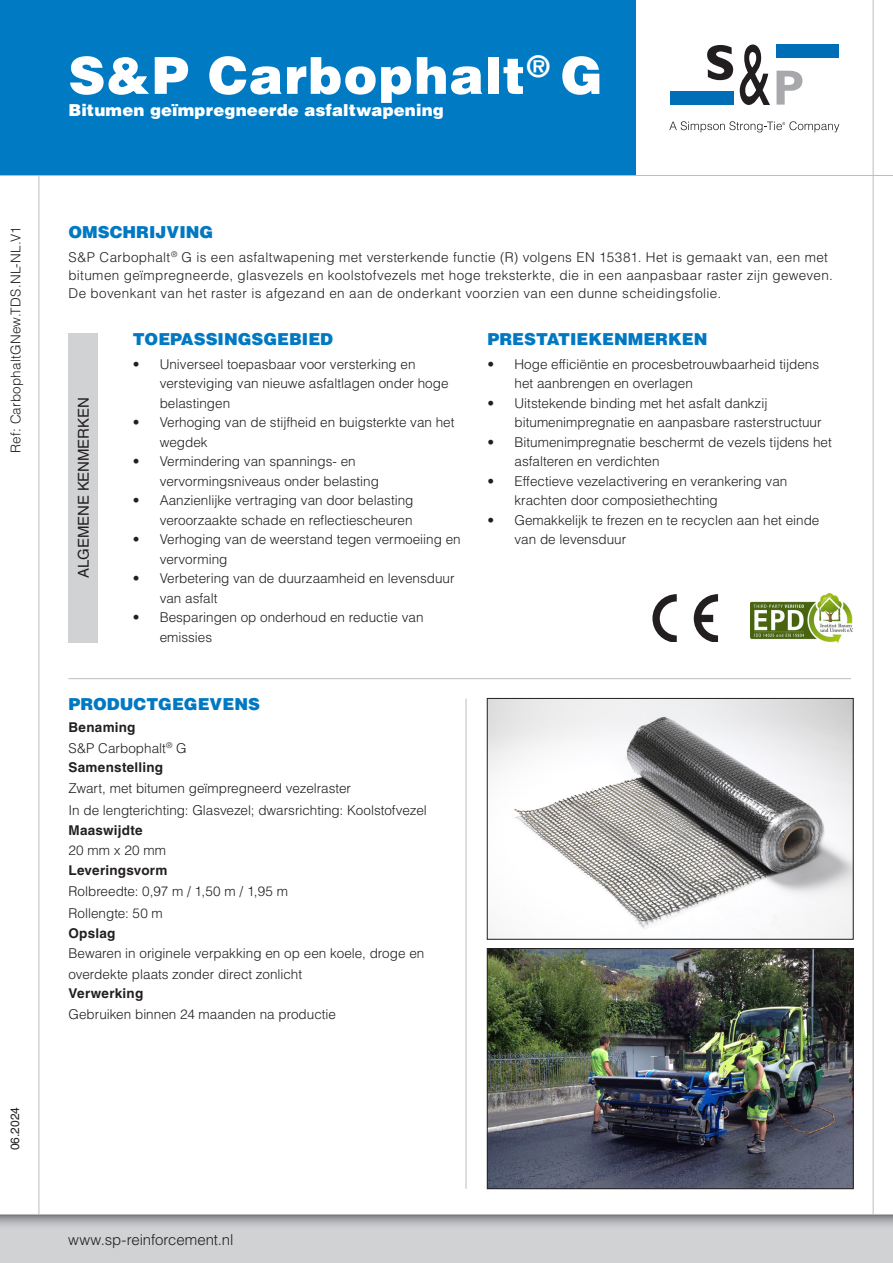
<style>
.page{position:relative;width:893px;height:1263px;background:#fff}
.page>*{position:absolute;margin:0;border:0;box-sizing:border-box;transform-origin:0 0}
.short_description{font:900 51px "Helvetica LT Std";letter-spacing:.025em;color:#fff}
.t1{font:900 16.5px "Helvetica LT Std";color:#0079c2}
.short_description-2{font:900 16.5px "Helvetica LT Std";letter-spacing:.01em;color:#fff}
.t2{font:300 15px "Helvetica LT Std";letter-spacing:-.005em;color:#231f20}
.t3{font:15px "Helvetica LT Std";letter-spacing:-.01em;color:#231f20}
.subsection{font:300 13.5px/19.5px "Helvetica LT Std";color:#231f20}
.subsection-2{font:300 13.5px/18px "Helvetica LT Std";letter-spacing:.025em;color:#231f20}
.text_no_grep{font:300 13.5px "Helvetica LT Std";color:#231f20}
.text{font:300 13.5px/20.4px "Helvetica LT Std";color:#231f20}
.section{font:700 13.5px "Helvetica LT Std";letter-spacing:.02em;color:#231f20}
.t4{font:12px "Helvetica LT Std";color:#231f20}
</style>
<div class="page">
<hr style="left:39px;top:0;width:1px;height:1263px;background:#bcbdc0">
<hr style="left:873px;top:0;width:1px;height:1239px;background:#bcbdc0">
<div style="left:0;top:0;width:636px;height:175px;background:#007ac2"></div>
<hr style="left:0;top:175px;width:893px;height:1px;background:#bcbdc0">
<div style="left:0;top:1214px;width:893px;height:49px;background:#d1d2d4"></div>
<svg style="left:0;top:1215px;width:893px;height:11px"></svg>
<hr style="left:0;top:1214px;width:893px;height:1px;background:#bcbdc0">
<div style="left:671px;top:92px;width:63px;height:13px;background:#006eb6"></div>
<div style="left:776px;top:44px;width:63px;height:14px;background:#006eb6"></div>
<svg style="left:707px;top:45px;width:26px;height:35px"></svg>
<svg style="left:740px;top:44px;width:30px;height:61px"></svg>
<svg style="left:776px;top:70px;width:26px;height:35px"></svg>
<svg style="left:669px;top:121px;width:170px;height:11px"></svg>
<div style="left:68px;top:333px;width:30px;height:309px;background:#d1d2d4"></div>
<img style="left:489px;top:700px;width:363px;height:238px">
<div style="left:487px;top:698px;width:367px;height:242px;border:1px solid #231f20"></div>
<img style="left:489px;top:950px;width:363px;height:237px">
<div style="left:487px;top:948px;width:367px;height:241px;border:1px solid #231f20"></div>
<svg style="left:652px;top:595px;width:66px;height:47px"></svg>
<img style="left:750px;top:594px;width:103px;height:48px">
<hr style="left:68px;top:678px;width:783px;height:1px;background:#bcbdc0">
<hr style="left:466px;top:698px;width:1px;height:491px;background:#bcbdc0">
<p class="subsection" style="left:6px;top:453px;width:228px;rotate:-90deg">Ref: CarbophaltGNew.TDS.NL-NL.V1</p>
<p class="t4" style="left:8px;top:1150px;width:45px;rotate:-90deg">06.2024</p>
<p class="short_description" style="left:68px;top:42px;width:536px">S&amp;P Carbophalt<sup>®</sup> G</p>
<p class="short_description-2" style="left:68px;top:100px;width:377px">Bitumen geïmpregneerde asfaltwapening</p>
<p class="t1" style="left:68px;top:222px;width:146px">OMSCHRIJVING</p>
<p class="subsection-2" style="left:68px;top:248px;width:766px">S&amp;P Carbophalt<sup>®</sup> G is een asfaltwapening met versterkende functie (R) volgens EN 15381. Het is gemaakt van, een met bitumen geïmpregneerde, glasvezels en koolstofvezels met hoge treksterkte, die in een aanpasbaar raster zijn geweven.<br>De bovenkant van het raster is afgezand en aan de onderkant voorzien van een dunne scheidingsfolie.</p>
<p class="t1" style="left:487px;top:328px;width:221px">PRESTATIEKENMERKEN</p>
<p class="subsection" style="left:514px;top:354px;width:306px;text-indent:-27px">• Hoge efficiëntie en procesbetrouwbaarheid tijdens het aanbrengen en overlagen</p>
<p class="subsection" style="left:514px;top:393px;width:309px;text-indent:-27px">• Uitstekende binding met het asfalt dankzij bitumenimpregnatie en aanpasbare rasterstructuur</p>
<p class="subsection" style="left:514px;top:432px;width:319px;text-indent:-27px">• Bitumenimpregnatie beschermt de vezels tijdens het asfalteren en verdichten</p>
<p class="subsection" style="left:514px;top:471px;width:274px;text-indent:-27px">• Effectieve vezelactivering en verankering van krachten door composiethechting</p>
<p class="subsection" style="left:514px;top:510px;width:306px;text-indent:-27px">• Gemakkelijk te frezen en te recyclen aan het einde van de levensduur</p>
<p class="t1" style="left:133px;top:328px;width:202px">TOEPASSINGSGEBIED</p>
<p class="subsection" style="left:160px;top:354px;width:290px;text-indent:-27px">• Universeel toepasbaar voor versterking en versteviging van nieuwe asfaltlagen onder hoge belastingen</p>
<p class="subsection" style="left:160px;top:412px;width:296px;text-indent:-27px">• Verhoging van de stijfheid en buigsterkte van het wegdek</p>
<p class="subsection" style="left:160px;top:451px;width:221px;text-indent:-27px">• Vermindering van spannings- en vervormingsniveaus onder belasting</p>
<p class="subsection" style="left:133px;top:490px;width:282px;text-align:right">• Aanzienlijke vertraging van door belasting veroorzaakte schade en reflectiescheuren</p>
<p class="subsection" style="left:160px;top:529px;width:303px;text-indent:-27px">• Verhoging van de weerstand tegen vermoeiing en vervorming</p>
<p class="subsection" style="left:160px;top:568px;width:296px;text-indent:-27px">• Verbetering van de duurzaamheid en levensduur van asfalt</p>
<p class="subsection" style="left:160px;top:607px;width:265px;text-indent:-27px">• Besparingen op onderhoud en reductie van emissies</p>
<p class="t3" style="left:75px;top:577px;width:181px;rotate:-90deg">ALGEMENE KENMERKEN</p>
<p class="t1" style="left:68px;top:693px;width:193px">PRODUCTGEGEVENS</p>
<p class="section" style="left:68px;top:719px;width:69px">Benaming</p>
<p class="text" style="left:68px;top:737px;width:120px">S&amp;P Carbophalt<sup>®</sup> G</p>
<p class="section" style="left:68px;top:759px;width:96px">Samenstelling</p>
<p class="text_no_grep" style="left:68px;top:779px;width:284px">Zwart, met bitumen geïmpregneerd vezelraster</p>
<p class="text_no_grep" style="left:68px;top:802px;width:360px">In de lengterichting: Glasvezel; dwarsrichting: Koolstofvezel</p>
<p class="section" style="left:68px;top:822px;width:76px">Maaswijdte</p>
<p class="text_no_grep" style="left:68px;top:842px;width:99px">20 mm x 20 mm</p>
<p class="section" style="left:68px;top:862px;width:100px">Leveringsvorm</p>
<p class="text_no_grep" style="left:68px;top:882px;width:221px">Rolbreedte: 0,97 m / 1,50 m / 1,95 m</p>
<p class="text_no_grep" style="left:68px;top:905px;width:96px">Rollengte: 50 m</p>
<p class="section" style="left:68px;top:925px;width:49px">Opslag</p>
<p class="text" style="left:68px;top:943px;width:357px">Bewaren in originele verpakking en op een koele, droge en overdekte plaats zonder direct zonlicht</p>
<p class="section" style="left:68px;top:985px;width:76px">Verwerking</p>
<p class="text" style="left:68px;top:1004px;width:269px">Gebruiken binnen 24 maanden na productie</p>
<p class="t2" style="left:68px;top:1230px;width:167px">www.sp-reinforcement.nl</p>
</div>
